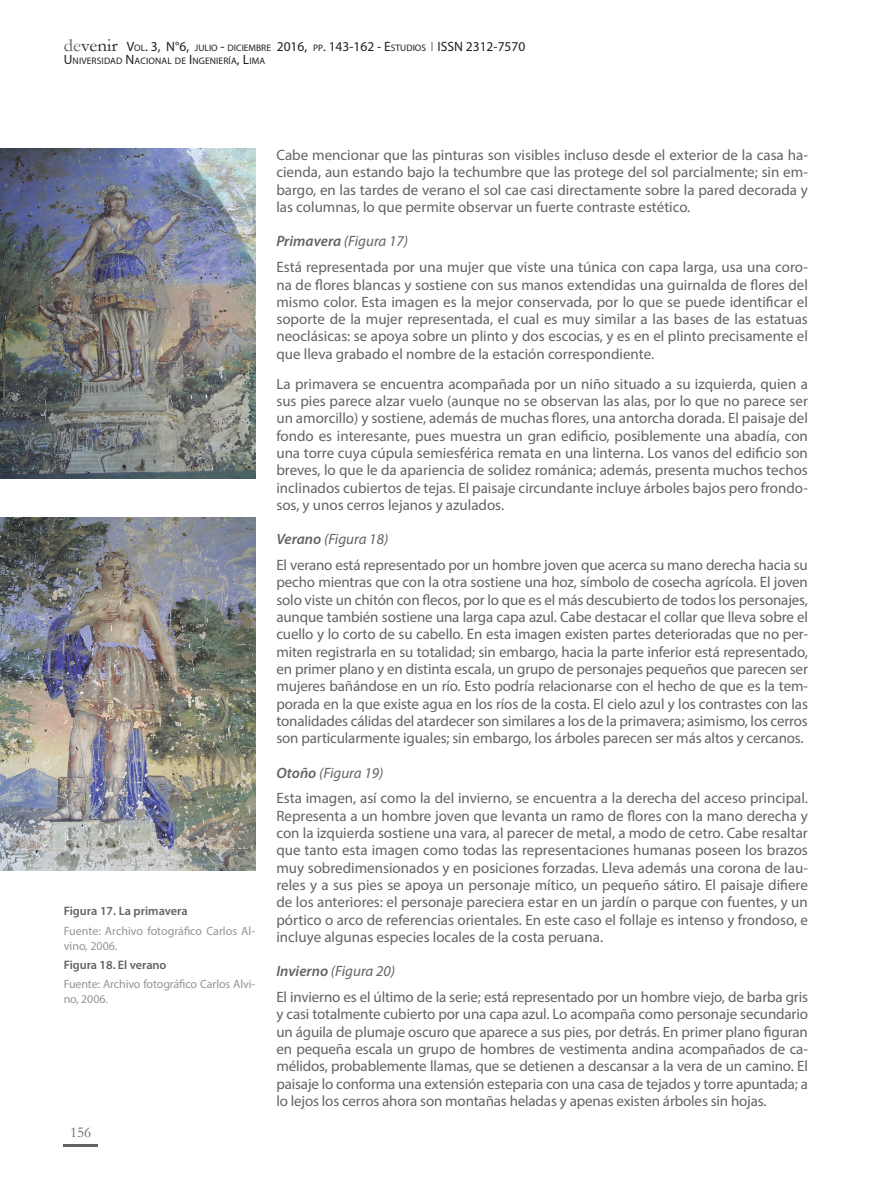
<style>
.page{position:relative;width:893px;height:1191px;background:#fff}
.page>*{position:absolute;margin:0;border:0;box-sizing:border-box;transform-origin:0 0}
.Texto{font:15px/17.2px "Myriad Pro";color:#636366;text-align:justify}
.Subtitulo_3{font:italic 15px "Myriad Pro";color:#636366}
.t1{font:15px "Garamond";color:#636366}
.t2{font:13.5px "Myriad Pro";color:#231f20}
.Nombre_Figura{font:600 12.3px "Myriad Pro";letter-spacing:-.005em;color:#636366}
.Nombre_Figura-2{font:12px/15px "Myriad Pro";letter-spacing:-.01em;color:#939598}
.t3{font:9.45px "Myriad Pro";letter-spacing:.015em;color:#231f20}
.s1{font-family:"Garamond";font-size:18px;color:#636366}
.s2{font-family:"Garamond";font-size:18px}
.s3{font-size:9.45px}
.s4{font-size:13.5px}
.s5{font-weight:600}
</style>
<div class="page">
<hr style="left:64px;top:1144px;width:34px;height:2px;background:#636366">
<img style="left:0;top:149px;width:255px;height:330px">
<img style="left:0;top:517px;width:255px;height:353px">
<p class="t2" style="left:64px;top:38px;width:381px"><span class="s1">de</span><span class="s2">venir</span> V<span class="s3">OL</span>. 3, N°6, <span class="s3">JULIO</span> - <span class="s3">DICIEMBRE</span> 2016, <span class="s3">PP</span>. 143-162 - E<span class="s3">STUDIOS</span> ISSN</p>
<p class="t2" style="left:466px;top:38px;width:61px">2312-7570</p>
<p class="t3" style="left:64px;top:55px;width:203px"><span class="s4">U</span>NIVERSIDAD <span class="s4">N</span>ACIONAL DE <span class="s4">I</span> NGENIERÍA<span class="s4">, L</span>IMA</p>
<p class="Nombre_Figura" style="left:64px;top:903px;width:125px">Figura 17. La primavera</p>
<p class="Nombre_Figura-2" style="left:64px;top:923px;width:193px">Fuente: Archivo fotográfico Carlos Al&shy;vino, 2006.</p>
<p class="Nombre_Figura" style="left:64px;top:957px;width:104px">Figura 18. El verano</p>
<p class="Nombre_Figura-2" style="left:64px;top:976px;width:193px">Fuente: Archivo fotográfico Carlos Alvi&shy;no, 2006.</p>
<p class="t1" style="left:70px;top:1122px;width:23px">156</p>
<p class="Texto" style="left:276px;top:146px;width:533px">Cabe mencionar que las pinturas son visibles incluso desde el exterior de la casa ha&shy;cienda, aun estando bajo la techumbre que las protege del sol parcialmente; sin em&shy;bargo, en las tardes de verano el sol cae casi directamente sobre la pared decorada y las columnas, lo que permite observar un fuerte contraste estético.</p>
<p class="Subtitulo_3" style="left:276px;top:232px;width:133px"><span class="s5">Primavera</span> (Figura 17)</p>
<p class="Texto" style="left:276px;top:258px;width:533px">Está representada por una mujer que viste una túnica con capa larga, usa una coro&shy;na de flores blancas y sostiene con sus manos extendidas una guirnalda de flores del mismo color. Esta imagen es la mejor conservada, por lo que se puede identificar el soporte de la mujer representada, el cual es muy similar a las bases de las estatuas neoclásicas: se apoya sobre un plinto y dos escocias, y es en el plinto precisamente el que lleva grabado el nombre de la estación correspondiente.</p>
<p class="Texto" style="left:276px;top:375px;width:533px">La primavera se encuentra acompañada por un niño situado a su izquierda, quien a sus pies parece alzar vuelo (aunque no se observan las alas, por lo que no parece ser un amorcillo) y sostiene, además de muchas flores, una antorcha dorada. El paisaje del fondo es interesante, pues muestra un gran edificio, posiblemente una abadía, con una torre cuya cúpula semiesférica remata en una linterna. Los vanos del edificio son breves, lo que le da apariencia de solidez románica; además, presenta muchos techos inclinados cubiertos de tejas. El paisaje circundante incluye árboles bajos pero frondo&shy;sos, y unos cerros lejanos y azulados.</p>
<p class="Subtitulo_3" style="left:276px;top:530px;width:113px"><span class="s5">Verano</span> (Figura 18)</p>
<p class="Texto" style="left:276px;top:556px;width:533px">El verano está representado por un hombre joven que acerca su mano derecha hacia su pecho mientras que con la otra sostiene una hoz, símbolo de cosecha agrícola. El joven solo viste un chitón con flecos, por lo que es el más descubierto de todos los personajes, aunque también sostiene una larga capa azul. Cabe destacar el collar que lleva sobre el cuello y lo corto de su cabello. En esta imagen existen partes deterioradas que no per&shy;miten registrarla en su totalidad; sin embargo, hacia la parte inferior está representado, en primer plano y en distinta escala, un grupo de personajes pequeños que parecen ser mujeres bañándose en un río. Esto podría relacionarse con el hecho de que es la tem&shy;porada en la que existe agua en los ríos de la costa. El cielo azul y los contrastes con las tonalidades cálidas del atardecer son similares a los de la primavera; asimismo, los cerros son particularmente iguales; sin embargo, los árboles parecen ser más altos y cercanos.</p>
<p class="Subtitulo_3" style="left:276px;top:763px;width:108px"><span class="s5">Otoño</span> (Figura 19)</p>
<p class="Texto" style="left:276px;top:789px;width:533px">Esta imagen, así como la del invierno, se encuentra a la derecha del acceso principal.<br>Representa a un hombre joven que levanta un ramo de flores con la mano derecha y con la izquierda sostiene una vara, al parecer de metal, a modo de cetro. Cabe resaltar que tanto esta imagen como todas las representaciones humanas poseen los brazos muy sobredimensionados y en posiciones forzadas. Lleva además una corona de lau&shy;reles y a sus pies se apoya un personaje mítico, un pequeño sátiro. El paisaje difiere de los anteriores: el personaje pareciera estar en un jardín o parque con fuentes, y un pórtico o arco de referencias orientales. En este caso el follaje es intenso y frondoso, e incluye algunas especies locales de la costa peruana.</p>
<p class="Subtitulo_3" style="left:276px;top:962px;width:120px"><span class="s5">Invierno</span> (Figura 20)</p>
<p class="Texto" style="left:276px;top:988px;width:533px">El invierno es el último de la serie; está representado por un hombre viejo, de barba gris y casi totalmente cubierto por una capa azul. Lo acompaña como personaje secundario un águila de plumaje oscuro que aparece a sus pies, por detrás. En primer plano figuran en pequeña escala un grupo de hombres de vestimenta andina acompañados de ca&shy;mélidos, probablemente llamas, que se detienen a descansar a la vera de un camino. El paisaje lo conforma una extensión esteparia con una casa de tejados y torre apuntada; a lo lejos los cerros ahora son montañas heladas y apenas existen árboles sin hojas.</p>
</div>
